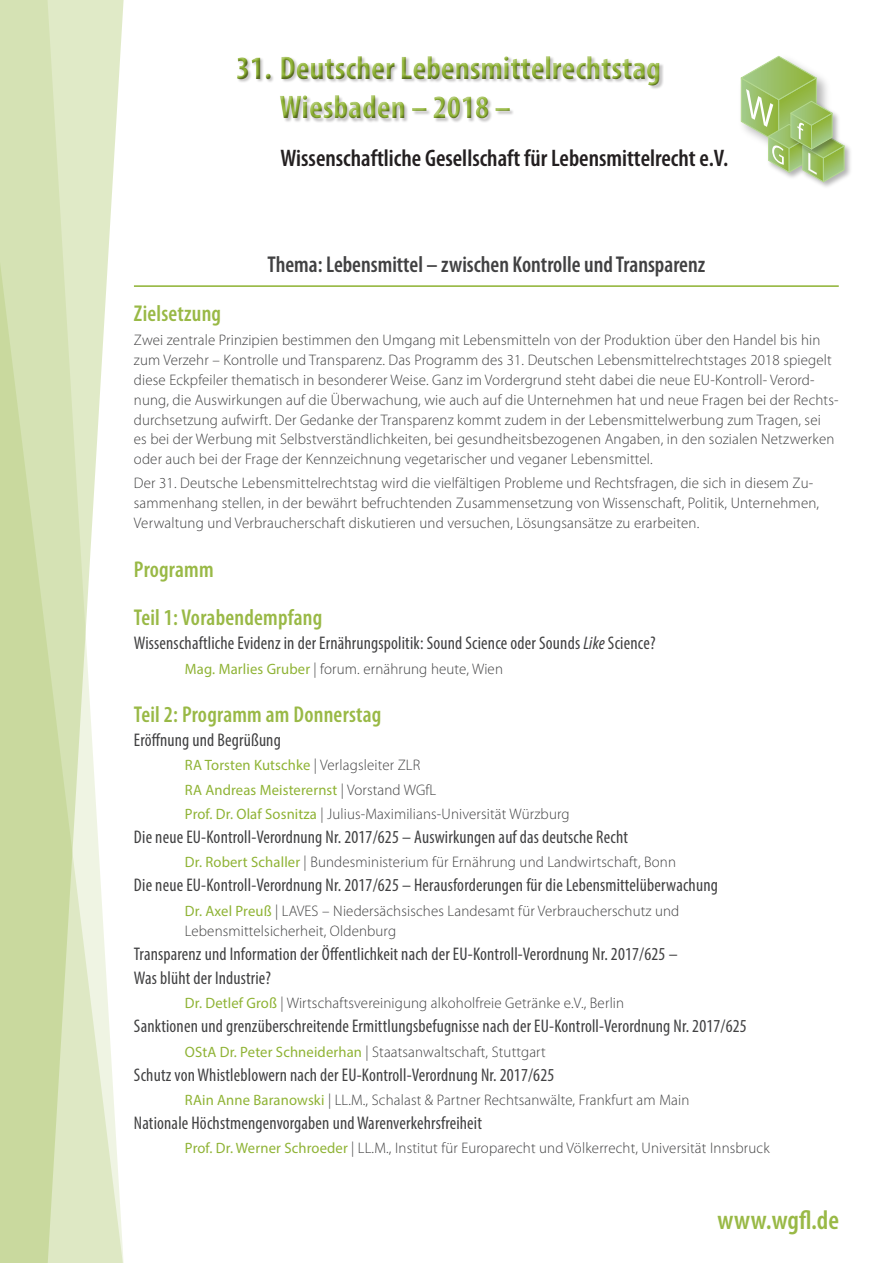
<style>
.page{position:relative;width:893px;height:1263px;background:#fff}
.page>*{position:absolute;margin:0;border:0;box-sizing:border-box;transform-origin:0 0}
.t1{font:700 condensed 33px/39.6px "Myriad Pro";color:#8fb335}
.WGfL{font:600 condensed 27px "Myriad Pro";letter-spacing:.005em;color:#99b946}
.t2{font:600 condensed 24px "Myriad Pro";color:#231f20}
.Überschrieft_02{font:600 condensed 22.95px "Myriad Pro";letter-spacing:.01em;color:#99b946}
.Main-Thema{font:600 condensed 22.95px "Myriad Pro";color:#414142}
.Text{font:600 condensed 22.95px "Myriad Pro";letter-spacing:.01em;color:#99b946}
.Themen_Teile_Datum{font:condensed 18.3px "Myriad Pro";letter-spacing:.01em;color:#414142}
.Text-2{font:300 15.3px/20px "Myriad Pro";letter-spacing:.01em;color:#414142}
.Referenten_Text{font:300 15.3px/20px "Myriad Pro";letter-spacing:.01em;color:#414142}
.Referenten_Text-2{font:15px "Myriad Pro";letter-spacing:.01em;color:#8fb335}
.s1{font-style:italic}
.s2{font-weight:400;font-size:15px;color:#8fb335}
.s3{font-weight:300;font-size:15.3px;color:#414142}
</style>
<div class="page">
<img style="left:740px;top:55px;width:39px;height:67px">
<img style="left:818px;top:145px;width:33px;height:42px">
<svg style="left:0;top:0;width:124px;height:1263px"></svg>
<div style="left:234px;top:53px;width:430px;height:70px;background:#231f20;opacity:.45"></div>
<hr style="left:134px;top:285px;width:705px;height:2px;background:#8fb335">
<svg style="left:741px;top:56px;width:104px;height:127px"></svg>
<h1 class="t1" style="left:279px;top:47px;width:383px;text-indent:-43px">31. Deutscher Lebensmittelrechtstag<br>Wiesbaden – 2018 –</h1>
<p class="t2" style="left:281px;top:143px;width:449px">Wissenschaftliche Gesellschaft für Lebensmittelrecht e.V.</p>
<p class="Main-Thema" style="left:267px;top:251px;width:439px">Thema: Lebensmittel – zwischen Kontrolle und Transparenz</p>
<p class="Überschrieft_02" style="left:134px;top:299px;width:89px">Zielsetzung</p>
<p class="Text-2" style="left:134px;top:330px;width:706px">Zwei zentrale Prinzipien bestimmen den Umgang mit Lebensmitteln von der Produktion über den Handel bis hin zum Verzehr – Kontrolle und Transparenz. Das Programm des 31. Deutschen Lebensmittelrechtstages 2018 spiegelt diese Eckpfeiler thematisch in besonderer Weise. Ganz im Vordergrund steht dabei die neue EU-Kontroll- Verord&shy;nung, die Auswirkungen auf die Überwachung, wie auch auf die Unternehmen hat und neue Fragen bei der Rechts&shy;durchsetzung aufwirft. Der Gedanke der Transparenz kommt zudem in der Lebensmittelwerbung zum Tragen, sei<br>es bei der Werbung mit Selbstverständlichkeiten, bei gesundheitsbezogenen Angaben, in den sozialen Netzwerken oder auch bei der Frage der Kennzeichnung vegetarischer und veganer Lebensmittel.</p>
<p class="Text-2" style="left:134px;top:473px;width:687px">Der 31. Deutsche Lebensmittelrechtstag wird die vielfältigen Probleme und Rechtsfragen, die sich in diesem Zu&shy;sammenhang stellen, in der bewährt befruchtenden Zusammensetzung von Wissenschaft, Politik, Unternehmen,<br>Verwaltung und Verbraucherschaft diskutieren und versuchen, Lösungsansätze zu erarbeiten.</p>
<p class="Text" style="left:134px;top:555px;width:81px">Programm</p>
<p class="Überschrieft_02" style="left:134px;top:603px;width:190px">Teil 1: Vorabendempfang</p>
<p class="Themen_Teile_Datum" style="left:134px;top:632px;width:523px">Wissenschaftliche Evidenz in der Ernährungspolitik: Sound Science oder Sounds <span class="s1">Like</span> Science?</p>
<p class="Referenten_Text" style="left:185px;top:658px;width:320px"><span class="s2">Mag. Marlies Gruber</span> | forum. ernährung heute, Wien</p>
<p class="Überschrieft_02" style="left:134px;top:700px;width:249px">Teil 2: Programm am Donnerstag</p>
<p class="Themen_Teile_Datum" style="left:134px;top:729px;width:148px">Eröffnung und Begrüßung</p>
<p class="Referenten_Text-2" style="left:185px;top:756px;width:237px">RA Torsten Kutschke <span class="s3">| Verlagsleiter ZLR</span></p>
<p class="Referenten_Text-2" style="left:185px;top:780px;width:253px">RA Andreas Meisterernst <span class="s3">| Vorstand WGfL</span></p>
<p class="Referenten_Text" style="left:185px;top:803px;width:386px"><span class="s2">Prof. Dr. Olaf Sosnitza</span> | Julius-Maximilians-Universität Würzburg</p>
<p class="Themen_Teile_Datum" style="left:134px;top:826px;width:495px">Die neue EU-Kontroll-Verordnung Nr. 2017/625 – Auswirkungen auf das deutsche Recht</p>
<p class="Referenten_Text" style="left:185px;top:852px;width:493px"><span class="s2">Dr. Robert Schaller</span> | Bundesministerium für Ernährung und Landwirtschaft, Bonn</p>
<p class="Themen_Teile_Datum" style="left:134px;top:874px;width:585px">Die neue EU-Kontroll-Verordnung Nr. 2017/625 – Herausforderungen für die Lebensmittelüberwachung</p>
<p class="Referenten_Text" style="left:185px;top:900px;width:496px"><span class="s2">Dr. Axel Preuß</span> | LAVES – Niedersächsisches Landesamt für Verbraucherschutz und<br>Lebensmittelsicherheit, Oldenburg</p>
<p class="Themen_Teile_Datum" style="left:134px;top:943px;width:545px">Transparenz und Information der Öffentlichkeit nach der EU-Kontroll-Verordnung Nr. 2017/625 –</p>
<p class="Themen_Teile_Datum" style="left:134px;top:967px;width:139px">Was blüht der Industrie?</p>
<p class="Referenten_Text" style="left:185px;top:993px;width:441px"><span class="s2">Dr. Detlef Groß</span> | Wirtschaftsvereinigung alkoholfreie Getränke e.V., Berlin</p>
<p class="Themen_Teile_Datum" style="left:134px;top:1015px;width:614px">Sanktionen und grenzüberschreitende Ermittlungsbefugnisse nach der EU-Kontroll-Verordnung Nr. 2017/625</p>
<p class="Referenten_Text" style="left:185px;top:1041px;width:362px"><span class="s2">OStA Dr. Peter Schneiderhan</span> | Staatsanwaltschaft, Stuttgart</p>
<p class="Themen_Teile_Datum" style="left:134px;top:1064px;width:422px">Schutz von Whistleblowern nach der EU-Kontroll-Verordnung Nr. 2017/625</p>
<p class="Referenten_Text" style="left:185px;top:1090px;width:506px"><span class="s2">RAin Anne Baranowski</span> | LL.M., Schalast &amp; Partner Rechtsanwälte, Frankfurt am Main</p>
<p class="Themen_Teile_Datum" style="left:134px;top:1112px;width:349px">Nationale Höchstmengenvorgaben und Warenverkehrsfreiheit</p>
<p class="Referenten_Text" style="left:185px;top:1138px;width:586px"><span class="s2">Prof. Dr. Werner Schroeder</span> | LL.M., Institut für Europarecht und Völkerrecht, Universität Innsbruck</p>
<p class="WGfL" style="left:718px;top:1203px;width:123px">www.wgfl.de</p>
</div>
